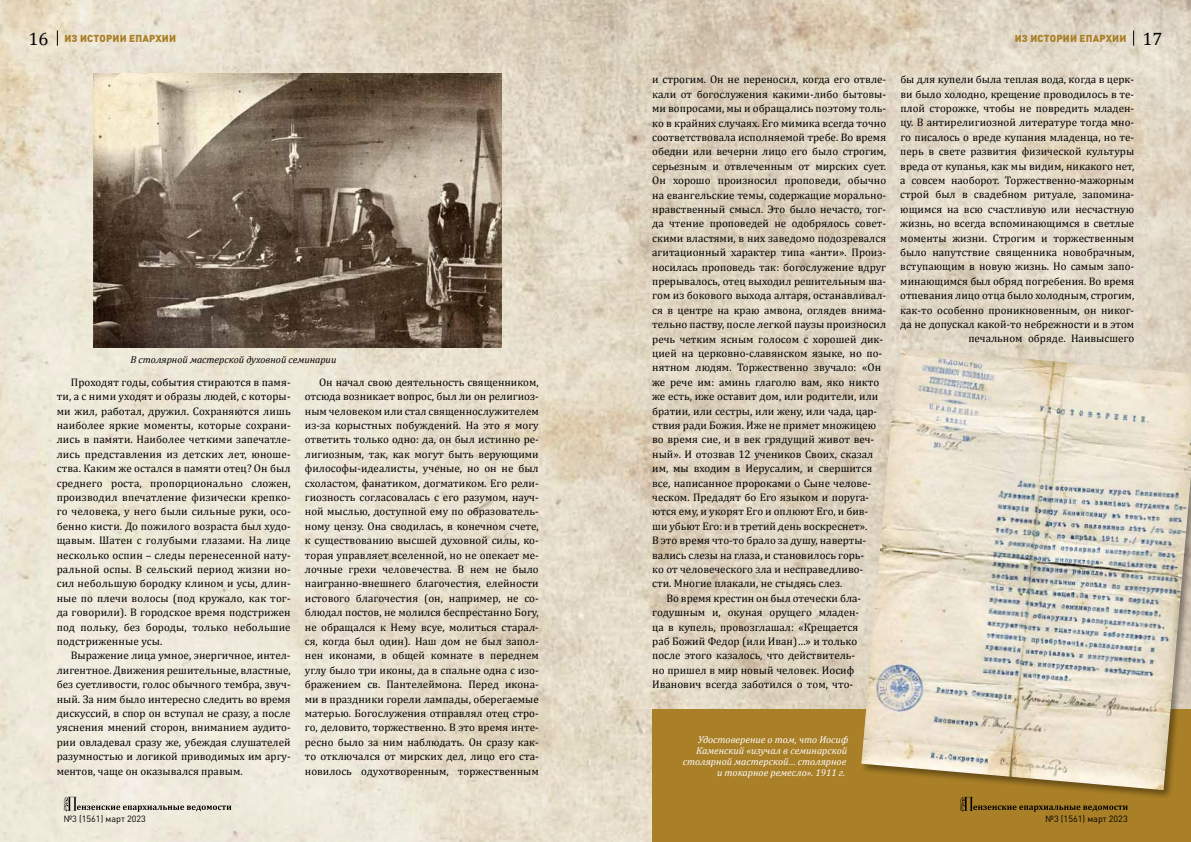
<style>
.page{position:relative;width:1191px;height:842px;background:#fff}
.page>*{position:absolute;margin:0;border:0;box-sizing:border-box;transform-origin:0 0}
.t1{font:18px "Cambria";color:#000}
.t2{font:11px/14.4px "Cambria";color:#000;text-align:justify}
.t3{font:italic 10px "Cambria";color:#fff}
.t4{font:italic 10px "Cambria";color:#000}
.t5{font:900 10px "DIN Pro";letter-spacing:.02em;color:#a97f27}
.t6{font:9px "DIN Pro";color:#000}
.s1{font-family:"Cambria";font-weight:400;font-size:18px;color:#000}
</style>
<div class="page">
<img style="left:0;top:0;width:1191px;height:842px">
<div style="left:652px;top:710px;width:539px;height:132px;background:#a97f27"></div>
<div style="left:860px;top:346px;width:331px;height:453px;background:#000;opacity:.38"></div>
<img style="left:861px;top:348px;width:330px;height:442px">
<img style="left:94px;top:74px;width:408px;height:274px">
<svg style="left:64px;top:797px;width:167px;height:15px;background:#c9c5b9"></svg>
<svg style="left:57px;top:31px;width:1px;height:15px"></svg>
<svg style="left:960px;top:797px;width:167px;height:15px"></svg>
<svg style="left:1133px;top:31px;width:1px;height:15px"></svg>
<p class="t5" style="left:28px;top:29px;width:141px"><span class="s1">16</span> Из истории епархии</p>
<p class="t4" style="left:130px;top:352px;width:207px">В столярной мастерской духовной семинарии</p>
<p class="t2" style="left:57px;top:375px;width:235px;text-indent:14px">Проходят годы, события стираются в памя&shy;ти, а с ними уходят и образы людей, с которы&shy;ми жил, работал, дружил. Сохраняются лишь наиболее яркие моменты, которые сохрани&shy;лись в памяти. Наиболее четкими запечатле&shy;лись представления из детских лет, юноше&shy;ства. Каким же остался в памяти отец? Он был среднего роста, пропорционально сложен, производил впечатление физически крепко&shy;го человека, у него были сильные руки, осо&shy;бенно кисти. До пожилого возраста был худо&shy;щавым. Шатен с голубыми глазами. На лице несколько оспин – следы перенесенной нату&shy;ральной оспы. В сельский период жизни но&shy;сил небольшую бородку клином и усы, длин&shy;ные по плечи волосы (под кружало, как тог&shy;да говорили). В городское время подстрижен под польку, без бороды, только небольшие подстриженные усы.</p>
<p class="t2" style="left:57px;top:648px;width:235px;text-indent:14px">Выражение лица умное, энергичное, интел&shy;лигентное. Движения решительные, властные, без суетливости, голос обычного тембра, звуч&shy;ный. За ним было интересно следить во время дискуссий, в спор он вступал не сразу, а после уяснения мнений сторон, вниманием аудито&shy;рии овладевал сразу же, убеждая слушателей разумностью и логикой приводимых им аргу&shy;ментов, чаще он оказывался правым.</p>
<p class="t2" style="left:305px;top:375px;width:235px;text-indent:14px">Он начал свою деятельность священником, отсюда возникает вопрос, был ли он религиоз&shy;ным человеком или стал священнослужителем из-за корыстных побуждений. На это я могу ответить только одно: да, он был истинно ре&shy;лигиозным, так, как могут быть верующими философы-идеалисты, ученые, но он не был схоластом, фанатиком, догматиком. Его рели&shy;гиозность согласовалась с его разумом, науч&shy;ной мыслью, доступной ему по образователь&shy;ному цензу. Она сводилась, в конечном счете, к существованию высшей духовной силы, ко&shy;торая управляет вселенной, но не опекает ме&shy;лочные грехи человечества. В нем не было наигранно-внешнего благочестия, елейности истового благочестия (он, например, не со&shy;блюдал постов, не молился беспрестанно Богу, не обращался к Нему всуе, молиться старал&shy;ся, когда был один). Наш дом не был запол&shy;нен иконами, в общей комнате в переднем углу было три иконы, да в спальне одна с изо&shy;бражением св. Пантелеймона. Перед икона&shy;ми в праздники горели лампады, оберегаемые матерью. Богослужения отправлял отец стро&shy;го, деловито, торжественно. В это время инте&shy;ресно было за ним наблюдать. Он сразу как&shy;то отключался от мирских дел, лицо его ста&shy;новилось одухотворенным, торжественным</p>
<p class="t6" style="left:64px;top:811px;width:84px">№3 (1561) март 2023</p>
<p class="t2" style="left:652px;top:72px;width:235px">и строгим. Он не переносил, когда его отвле-</p>
<p class="t2" style="left:652px;top:87px;width:235px">кали от богослужения какими-либо бытовы-</p>
<p class="t2" style="left:652px;top:101px;width:235px">ми вопросами, мы и обращались поэтому толь-</p>
<p class="t2" style="left:652px;top:115px;width:235px">ко в крайних случаях. Его мимика всегда точно</p>
<p class="t2" style="left:652px;top:130px;width:235px">соответствовала исполняемой требе. Во время</p>
<p class="t2" style="left:652px;top:144px;width:235px">обедни или вечерни лицо его было строгим,</p>
<p class="t2" style="left:652px;top:159px;width:235px">серьезным и отвлеченным от мирских сует.</p>
<p class="t2" style="left:652px;top:173px;width:235px">Он хорошо произносил проповеди, обычно</p>
<p class="t2" style="left:652px;top:187px;width:235px">на евангельские темы, содержащие морально-</p>
<p class="t2" style="left:652px;top:202px;width:235px">нравственный смысл. Это было нечасто, тог-</p>
<p class="t2" style="left:652px;top:216px;width:235px">да чтение проповедей не одобрялось совет-</p>
<p class="t2" style="left:652px;top:231px;width:235px">скими властями, в них заведомо подозревался</p>
<p class="t2" style="left:652px;top:245px;width:235px">агитационный характер типа «анти». Произ-</p>
<p class="t2" style="left:652px;top:259px;width:235px">носилась проповедь так: богослужение вдруг</p>
<p class="t2" style="left:652px;top:274px;width:235px">прерывалось, отец выходил решительным ша-</p>
<p class="t2" style="left:652px;top:288px;width:235px">гом из бокового выхода алтаря, останавливал-</p>
<p class="t2" style="left:652px;top:303px;width:235px">ся в центре на краю амвона, оглядев внима-</p>
<p class="t2" style="left:652px;top:317px;width:235px">тельно паству, после легкой паузы произносил</p>
<p class="t2" style="left:652px;top:331px;width:232px">речь четким ясным голосом с хорошей дик-</p>
<p class="t2" style="left:652px;top:346px;width:231px">цией на церковно-славянском языке, но по-</p>
<p class="t2" style="left:652px;top:360px;width:230px">нятном людям. Торжественно звучало: «Он</p>
<p class="t2" style="left:652px;top:375px;width:229px">же рече им: аминь глаголю вам, яко никто</p>
<p class="t2" style="left:652px;top:389px;width:228px">же есть, иже оставит дом, или родители, или</p>
<p class="t2" style="left:652px;top:403px;width:226px">братии, или сестры, или жену, или чада, цар-</p>
<p class="t2" style="left:652px;top:418px;width:226px">ствия ради Божия. Иже не примет множицею</p>
<p class="t2" style="left:652px;top:432px;width:224px">во время сие, и в век грядущий живот веч-</p>
<p class="t2" style="left:652px;top:447px;width:222px">ный». И отозвав 12 учеников Своих, сказал</p>
<p class="t2" style="left:652px;top:461px;width:222px">им, мы входим в Иерусалим, и свершится</p>
<p class="t2" style="left:652px;top:475px;width:220px">все, написанное пророками о Сыне челове-</p>
<p class="t2" style="left:652px;top:490px;width:219px">ческом. Предадят бо Его языком и поруга-</p>
<p class="t2" style="left:652px;top:504px;width:218px">ются ему, и укорят Его и оплюют Его, и бив-</p>
<p class="t2" style="left:652px;top:519px;width:216px">ши убьют Его: и в третий день воскреснет».</p>
<p class="t2" style="left:652px;top:533px;width:216px">В это время что-то брало за душу, наверты-</p>
<p class="t2" style="left:652px;top:547px;width:214px">вались слезы на глаза, и становилось горь-</p>
<p class="t2" style="left:652px;top:562px;width:213px">ко от человеческого зла и несправедливо-</p>
<p class="t2" style="left:652px;top:576px;width:192px">сти. Многие плакали, не стыдясь слез.</p>
<p class="t2" style="left:666px;top:591px;width:196px">Во время крестин он был отечески бла-</p>
<p class="t2" style="left:652px;top:605px;width:209px">годушным и, окуная орущего младен-</p>
<p class="t2" style="left:652px;top:619px;width:207px">ца в купель, провозглашал: «Крещается</p>
<p class="t2" style="left:652px;top:634px;width:207px">раб Божий Федор (или Иван)…» и только</p>
<p class="t2" style="left:652px;top:648px;width:204px">после этого казалось, что действитель-</p>
<p class="t2" style="left:652px;top:663px;width:204px">но пришел в мир новый человек. Иосиф</p>
<p class="t2" style="left:652px;top:677px;width:203px">Иванович всегда заботился о том, что-</p>
<p class="t5" style="left:1014px;top:29px;width:105px">Из истории епархии</p>
<h1 class="t1" style="left:1142px;top:28px;width:21px">17</h1>
<p class="t2" style="left:900px;top:72px;width:235px;text-align:right">бы для купели была теплая вода, когда в церк&shy;ви было холодно, крещение проводилось в те&shy;плой сторожке, чтобы не повредить младен&shy;цу. В антирелигиозной литературе тогда мно&shy;го писалось о вреде купания младенца, но те&shy;перь в свете развития физической культуры вреда от купанья, как мы видим, никакого нет, а совсем наоборот. Торжественно-мажорным строй был в свадебном ритуале, запомина&shy;ющимся на всю счастливую или несчастную жизнь, но всегда вспоминающимся в светлые моменты жизни. Строгим и торжественным было напутствие священника новобрачным, вступающим в новую жизнь. Но самым запо&shy;минающимся был обряд погребения. Во время отпевания лицо отца было холодным, строгим, как-то особенно проникновенным, он никог&shy;да не допускал какой-то небрежности и в этом печальном обряде. Наивысшего</p>
<p class="t3" style="left:698px;top:732px;width:152px">Удостоверение о том, что Иосиф</p>
<p class="t3" style="left:696px;top:743px;width:153px">Каменский «изучал в семинарской</p>
<p class="t3" style="left:683px;top:754px;width:165px">столярной мастерской… столярное</p>
<p class="t3" style="left:717px;top:765px;width:130px">и токарное ремесло». 1911 г.</p>
<p class="t6" style="left:1045px;top:811px;width:84px">№3 (1561) март 2023</p>
</div>
